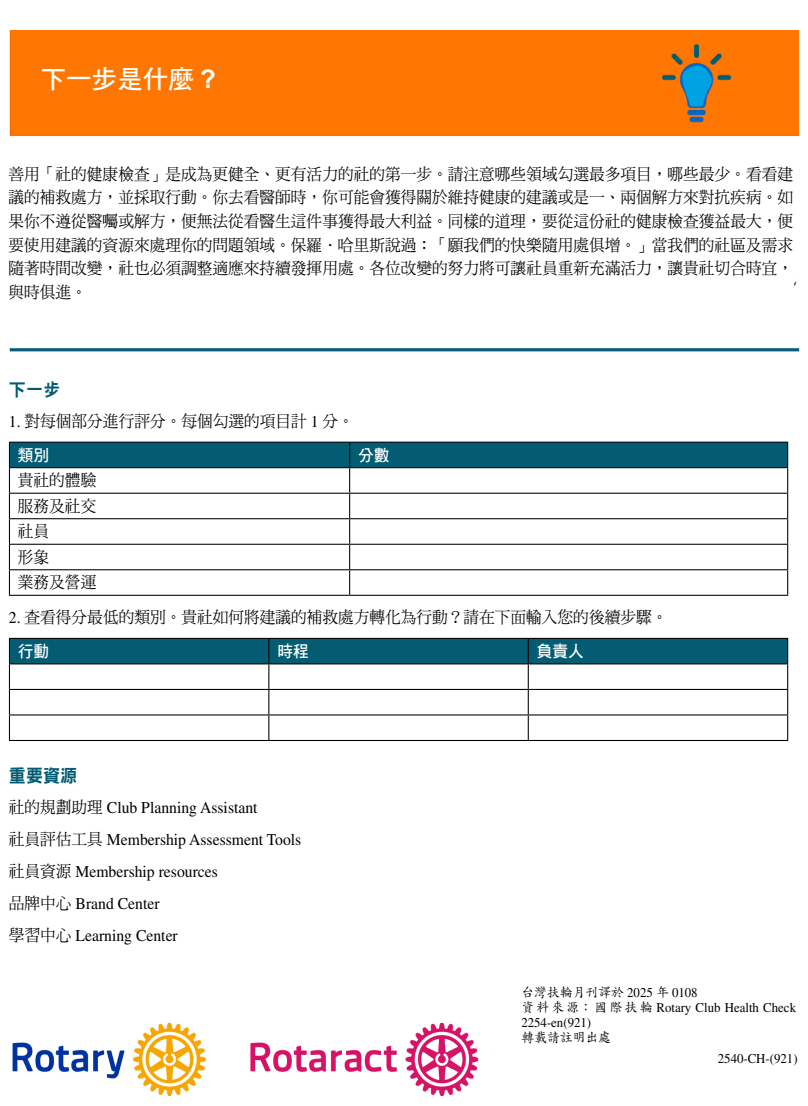
<style>
.page{position:relative;width:808px;height:1106px;background:#fff}
.page>*{position:absolute;margin:0;border:0;box-sizing:border-box;transform-origin:0 0}
.t1{font:25.5px "DF Hei Std W7";color:#fff}
.t2{font:18px "DF Hei Std W9";color:#035c71;scale:.95 1}
.t3{font:16.5px/23.5px "DF Ming Std W5";color:#000;text-align:justify;scale:.95 1}
.t4{font:16.5px/32.1px "Times LT Std";color:#000;scale:.95 1}
.t5{font:16.5px "DF Hei Std W7";color:#fff;scale:.95 1}
.t6{font:13.5px/15px "Times LT Std";color:#000;scale:.95 1}
.t7{font:13.5px "DF Kai Shu Std W5";color:#000;scale:.95 1}
.s1{font-family:"Arial";font-weight:700}
.s2{font-family:"Times LT Std"}
.s3{font-family:"DF Ming Std W5"}
.s4{font-family:"DF Kai Shu Std W5"}
</style>
<div class="page">
<img style="left:12px;top:1022px;width:467px;height:73px">
<img style="left:8px;top:31px;width:792px;height:710px">
<div style="left:9px;top:166px;width:784px;height:172px;background:#fff"></div>
<div style="left:9px;top:380px;width:793px;height:594px;background:#fff"></div>
<hr style="left:9px;top:441px;width:341px;height:1px;background:#000">
<hr style="left:350px;top:441px;width:438px;height:1px;background:#000">
<svg style="left:9px;top:442px;width:779px;height:153px"></svg>
<hr style="left:9px;top:595px;width:341px;height:1px;background:#000">
<hr style="left:350px;top:595px;width:438px;height:1px;background:#000">
<svg style="left:9px;top:638px;width:779px;height:102px"></svg>
<hr style="left:9px;top:740px;width:260px;height:1px;background:#000">
<hr style="left:269px;top:740px;width:259px;height:1px;background:#000">
<hr style="left:528px;top:740px;width:260px;height:1px;background:#000">
<h1 class="t1" style="left:41px;top:65px;width:176px">下一步是什麼 <span class="s1">?</span></h1>
<p class="t3" style="left:9px;top:162px;width:827px">善用「社的健康檢查」是成為更健全、更有活力的社的第一步。請注意哪些領域勾選最多項目，哪些最少。看看建議的補救處方，並採取行動。你去看醫師時，你可能會獲得關於維持健康的建議或是一、兩個解方來對抗疾病。如果你不遵從醫囑或解方，便無法從看醫生這件事獲得最大利益。同樣的道理，要從這份社的健康檢查獲益最大，便要使用建議的資源來處理你的問題領域。保羅．哈里斯說過：「願我們的快樂隨用處俱增。」當我們的社區及需求隨著時間改變，社也必須調整適應來持續發揮用處。各位改變的努力將可讓社員重新充滿活力，讓貴社切合時宜，與時俱進。</p>
<p class="t2" style="left:9px;top:379px;width:56px">下一步</p>
<p class="t3" style="left:9px;top:408px;width:364px"><span class="s2">1.</span> 對每個部分進行評分。每個勾選的項目計 <span class="s2">1</span> 分。</p>
<p class="t5" style="left:18px;top:446px;width:34px">類別</p>
<p class="t5" style="left:358px;top:446px;width:35px">分數</p>
<p class="t3" style="left:18px;top:467px;width:84px;line-height:25.5px;text-align:left">貴社的體驗服務及社交社員<br>形象<br>業務及營運</p>
<p class="t3" style="left:9px;top:605px;width:694px"><span class="s2">2.</span> 查看得分最低的類別。貴社如何將建議的補救處方轉化為行動？請在下面輸入您的後續步驟。</p>
<p class="t5" style="left:18px;top:642px;width:34px">行動</p>
<p class="t5" style="left:277px;top:642px;width:34px">時程</p>
<p class="t5" style="left:537px;top:642px;width:51px">負責人</p>
<p class="t2" style="left:9px;top:765px;width:73px">重要資源</p>
<p class="t4" style="left:9px;top:791px;width:309px"><span class="s3">社的規劃助理</span> Club Planning Assistant<br><span class="s3">社員評估工具</span> Membership Assessment Tools<span class="s3">社員資源</span> Membership resources<br><span class="s3">品牌中心</span> Brand Center<br><span class="s3">學習中心</span> Learning Center</p>
<p class="t7" style="left:521px;top:984px;width:187px">台灣扶輪月刊譯於 <span class="s2">2025</span> 年 <span class="s2">0108</span></p>
<p class="t6" style="left:521px;top:999px;width:291px"><span class="s4">資料來源：國際扶輪</span> Rotary Club Health Check<br>2254-en(921)</p>
<p class="t7" style="left:521px;top:1029px;width:96px">轉載請註明出處</p>
<p class="t6" style="left:718px;top:1051px;width:85px">2540-CH-(921)</p>
</div>
